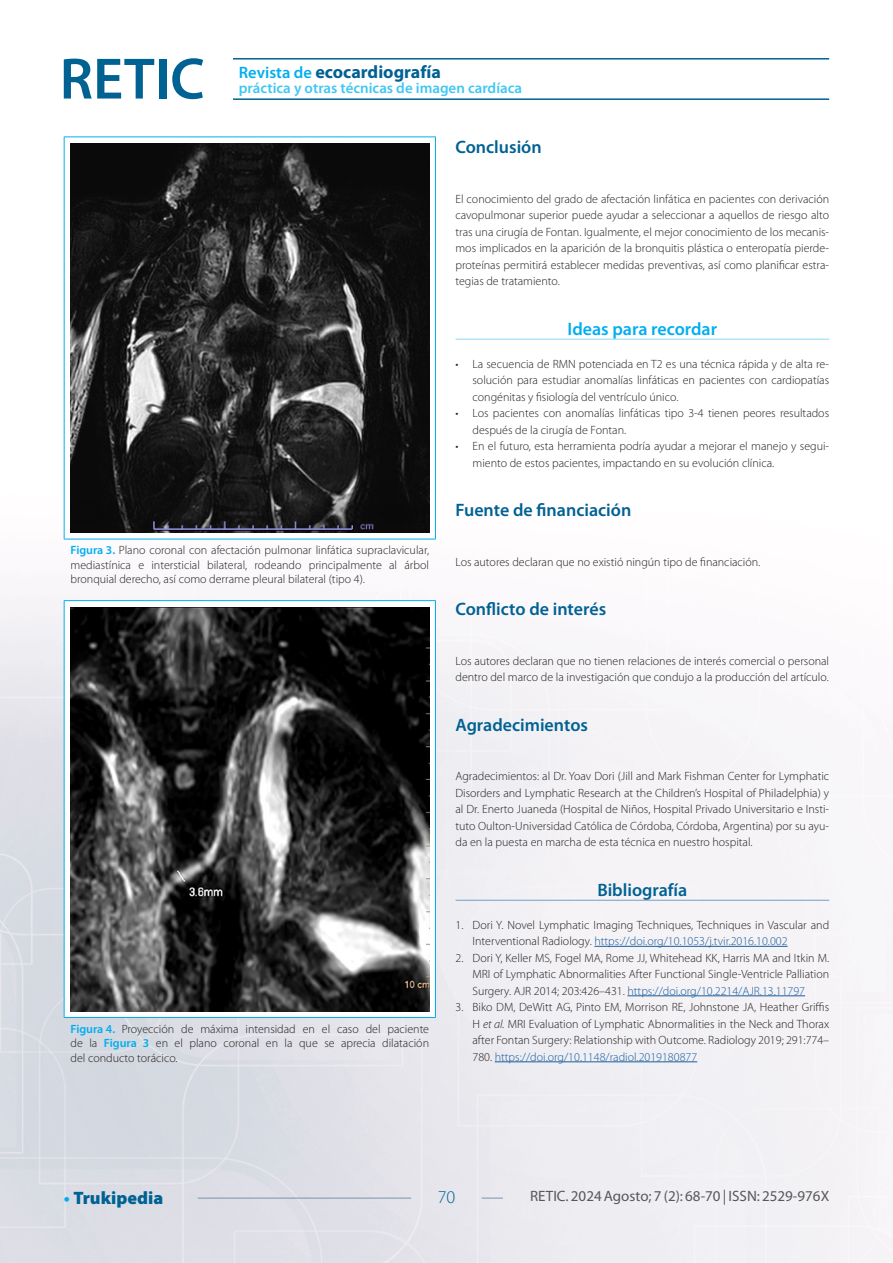
<style>
.page{position:relative;width:893px;height:1263px;background:#fff}
.page>*{position:absolute;margin:0;border:0;box-sizing:border-box;transform-origin:0 0}
._02_Primer_Orden{font:600 18px "Myriad Pro";color:#006193}
.t1{font:700 18px "Myriad Pro";color:#006193}
.Titulo_Ideas_para_recordar{font:600 18px "Myriad Pro";color:#00aeef}
.Titulo_bibliografia{font:600 18px "Myriad Pro";color:#006193}
.t2{font:900 18px "Myriad Pro";color:#006193}
.t3{font:300 18px "Myriad Pro";color:#006193}
.t4{font:15px "Myriad Pro";color:#57585a}
.t5{font:600 15px "Myriad Pro";color:#40c7f4}
._01_Texto_comun{font:300 12px/16.5px "Myriad Pro";color:#231f20;text-align:justify}
.s1{font-weight:600;font-size:16.5px;color:#00aeef}
.s2{font-weight:600;color:#00aeef}
.s3{color:#175d9e}
.s4{font-style:italic}
.s5{font-weight:700;color:#00aeef}
</style>
<div class="page">
<img style="left:0;top:58px;width:893px;height:1205px">
<hr style="left:233px;top:58px;width:596px;height:2px;background:#006193">
<hr style="left:233px;top:98px;width:596px;height:2px;background:#006193">
<svg style="left:64px;top:59px;width:90px;height:40px"></svg>
<div style="left:159px;top:59px;width:7px;height:40px;background:#006193"></div>
<svg style="left:172px;top:58px;width:31px;height:41px"></svg>
<hr style="left:198px;top:1198px;width:213px;height:1px;background:#7a94b0">
<svg style="left:482px;top:1198px;width:21px;height:1px"></svg>
<div style="left:64px;top:137px;width:371px;height:402px;background:#fff"></div>
<hr style="left:64px;top:137px;width:372px;height:1px;background:#00aeef">
<hr style="left:64px;top:137px;width:1px;height:402px;background:#00aeef">
<hr style="left:435px;top:137px;width:1px;height:402px;background:#00aeef">
<hr style="left:64px;top:539px;width:372px;height:1px;background:#00aeef">
<img style="left:70px;top:143px;width:359px;height:389px">
<div style="left:64px;top:601px;width:371px;height:416px;background:#fff"></div>
<hr style="left:64px;top:600px;width:372px;height:1px;background:#00aeef">
<hr style="left:64px;top:601px;width:1px;height:416px;background:#00aeef">
<hr style="left:435px;top:601px;width:1px;height:416px;background:#00aeef">
<hr style="left:64px;top:1017px;width:372px;height:1px;background:#00aeef">
<img style="left:70px;top:607px;width:359px;height:404px">
<hr style="left:455px;top:339px;width:374px;height:1px;background:#8dd7f7">
<hr style="left:455px;top:900px;width:374px;height:1px;background:#73a0c4">
<hr style="left:594px;top:946px;width:194px;height:1px;background:#175d9e">
<hr style="left:627px;top:995px;width:178px;height:1px;background:#175d9e">
<hr style="left:495px;top:1061px;width:202px;height:1px;background:#175d9e">
<h1 class="t1" style="left:239px;top:60px;width:204px"><span class="s1">Revista de</span> ecocardiografía</h1>
<p class="t5" style="left:239px;top:78px;width:285px">práctica y otras técnicas de imagen cardíaca</p>
<p class="_02_Primer_Orden" style="left:455px;top:136px;width:88px">Conclusión</p>
<p class="_01_Texto_comun" style="left:71px;top:543px;width:360px;line-height:14.4px"><span class="s2">Figura 3.</span> Plano coronal con afectación pulmonar linfática supraclavicular, mediastínica e intersticial bilateral, rodeando principalmente al árbol bronquial derecho, así como derrame pleural bilateral (tipo 4).</p>
<p class="_01_Texto_comun" style="left:71px;top:1022px;width:360px;line-height:14.4px"><span class="s2">Figura 4.</span> Proyección de máxima intensidad en el caso del paciente de la <span class="s2">Figura 3</span> en el plano coronal en la que se aprecia dilatación del conducto torácico.</p>
<p class="_01_Texto_comun" style="left:455px;top:190px;width:375px">El conocimiento del grado de afectación linfática en pacientes con derivación cavopulmonar superior puede ayudar a seleccionar a aquellos de riesgo alto tras una cirugía de Fontan. Igualmente, el mejor conocimiento de los mecanis&shy;mos implicados en la aparición de la bronquitis plástica o enteropatía pierde&shy;proteínas permitirá establecer medidas preventivas, así como planificar estra&shy;tegias de tratamiento.</p>
<p class="Titulo_Ideas_para_recordar" style="left:568px;top:317px;width:151px">Ideas para recordar</p>
<p class="_01_Texto_comun" style="left:472px;top:355px;width:358px;text-indent:-17px">• La secuencia de RMN potenciada en T2 es una técnica rápida y de alta re&shy;solución para estudiar anomalías linfáticas en pacientes con cardiopatías congénitas y fisiología del ventrículo único.</p>
<p class="_01_Texto_comun" style="left:472px;top:405px;width:358px;text-indent:-17px">• Los pacientes con anomalías linfáticas tipo 3-4 tienen peores resultados después de la cirugía de Fontan.</p>
<p class="_01_Texto_comun" style="left:472px;top:438px;width:358px;text-indent:-17px">• En el futuro, esta herramienta podría ayudar a mejorar el manejo y segui&shy;miento de estos pacientes, impactando en su evolución clínica.</p>
<p class="_02_Primer_Orden" style="left:455px;top:499px;width:177px">Fuente de financiación</p>
<p class="_01_Texto_comun" style="left:455px;top:553px;width:306px">Los autores declaran que no existió ningún tipo de financiación.</p>
<p class="_02_Primer_Orden" style="left:455px;top:598px;width:152px">Conflicto de interés</p>
<p class="_01_Texto_comun" style="left:455px;top:652px;width:375px">Los autores declaran que no tienen relaciones de interés comercial o personal dentro del marco de la investigación que condujo a la producción del artículo.</p>
<p class="_02_Primer_Orden" style="left:455px;top:713px;width:134px">Agradecimientos</p>
<p class="_01_Texto_comun" style="left:455px;top:768px;width:375px">Agradecimientos: al Dr. Yoav Dori (Jill and Mark Fishman Center for Lymphatic Disorders and Lymphatic Research at the Children’s Hospital of Philadelphia) y al Dr. Enerto Juaneda (Hospital de Niños, Hospital Privado Universitario e Insti&shy;tuto Oulton-Universidad Católica de Córdoba, Córdoba, Argentina) por su ayu&shy;da en la puesta en marcha de esta técnica en nuestro hospital.</p>
<p class="Titulo_bibliografia" style="left:597px;top:878px;width:92px">Bibliografía</p>
<p class="_01_Texto_comun" style="left:472px;top:916px;width:358px;text-indent:-17px">1. Dori Y. Novel Lymphatic Imaging Techniques, Techniques in Vascular and<br>Interventional Radiology. <span class="s3">https://doi.org/10.1053/j.tvir.2016.10.002</span></p>
<p class="_01_Texto_comun" style="left:472px;top:949px;width:358px;text-indent:-17px">2. Dori Y, Keller MS, Fogel MA, Rome JJ, Whitehead KK, Harris MA and Itkin M.<br>MRI of Lymphatic Abnormalities After Functional Single-Ventricle Palliation Surgery. AJR 2014; 203:426–431. <span class="s3">https://doi.org/10.2214/AJR.13.11797</span></p>
<p class="_01_Texto_comun" style="left:472px;top:999px;width:358px;text-indent:-17px">3. Biko DM, DeWitt AG, Pinto EM, Morrison RE, Johnstone JA, Heather Griffis H <span class="s4">et al.</span> MRI Evaluation of Lymphatic Abnormalities in the Neck and Thorax after Fontan Surgery: Relationship with Outcome. Radiology 2019; 291:774– 780. <span class="s3">https://doi.org/10.1148/radiol.2019180877</span></p>
<h1 class="t2" style="left:64px;top:1188px;width:101px"><span class="s5">•</span> Trukipedia</h1>
<h1 class="t3" style="left:438px;top:1187px;width:19px">70</h1>
<p class="t4" style="left:530px;top:1187px;width:300px">RETIC. 2024 Agosto; 7 (2): 68-70 | ISSN: 2529-976X</p>
</div>
